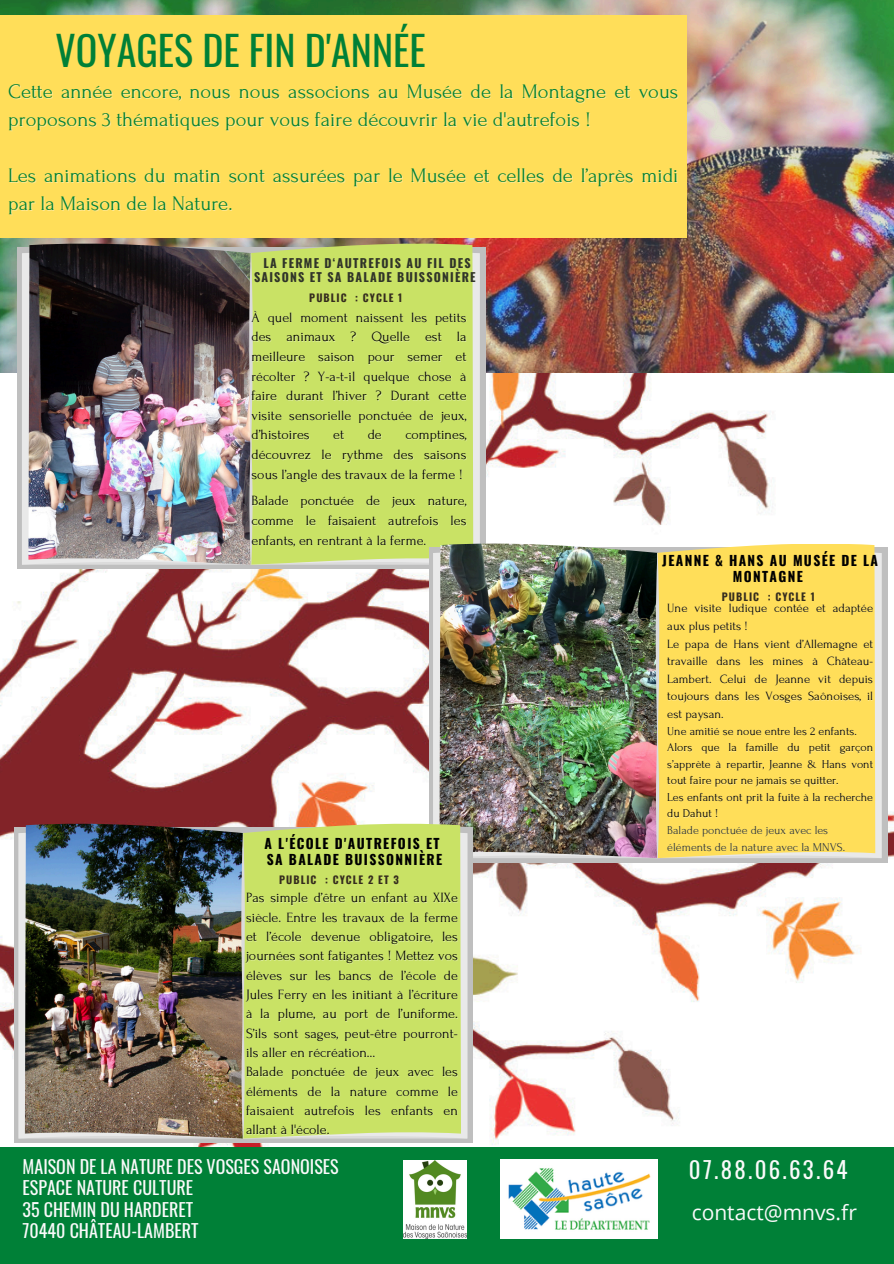
<style>
.page{position:relative;width:894px;height:1264px;background:#fff}
.page>*{position:absolute;margin:0;border:0;box-sizing:border-box;transform-origin:0 0}
.t1{font:40.05px "Oswald";color:#008037}
.t2{font:22.8px "Oswald";letter-spacing:.1em;color:#fafafa}
.t3{font:21px "Open Sans";color:#fafafa}
.t4{font:20.7px/28.2px "Forum";color:#008037}
.t5{font:18px/21.3px "Oswald";color:#fafafa}
.t6{font:14.1px/19.4px "Forum";color:#000}
.t7{font:700 13.65px/15.8px "Oswald";letter-spacing:.1em;color:#000;text-align:center}
.t8{font:12.6px "Forum";color:#000}
.t9{font:700 12.15px/14.1px "Oswald";letter-spacing:.1em;color:#303429;text-align:center}
.t10{font:12px "Forum";color:#000}
.t11{font:12px "Forum";color:#303429}
.t12{font:700 10.5px "Oswald";letter-spacing:.1em;color:#352c1e}
</style>
<div class="page">
<img style="left:0;top:372px;width:893px;height:775px">
<img style="left:0;top:0;width:893px;height:372px">
<div style="left:0;top:15px;width:686px;height:222px;background:#ffde59"></div>
<div style="left:0;top:1147px;width:893px;height:116px;background:#008037"></div>
<img style="left:403px;top:1160px;width:63px;height:77px">
<img style="left:500px;top:1159px;width:157px;height:79px">
<svg style="left:18px;top:248px;width:467px;height:321px;background:#c2c2c2"></svg>
<div style="left:22px;top:253px;width:6px;height:311px;background:#e9e9e9"></div>
<img style="left:28px;top:244px;width:223px;height:320px">
<div style="left:473px;top:253px;width:6px;height:290px;background:#e9e9e9"></div>
<div style="left:251px;top:244px;width:222px;height:320px;background:#c9e265"></div>
<svg style="left:249px;top:253px;width:4px;height:312px"></svg>
<div style="left:428px;top:547px;width:458px;height:315px;background:#bfbfbf"></div>
<svg style="left:433px;top:552px;width:222px;height:306px;background:#e7e6e7"></svg>
<img style="left:439px;top:543px;width:218px;height:314px">
<div style="left:875px;top:552px;width:6px;height:306px;background:#e9e9e9"></div>
<div style="left:657px;top:543px;width:218px;height:315px;background:#ffde59"></div>
<svg style="left:655px;top:553px;width:4px;height:305px"></svg>
<svg style="left:14px;top:828px;width:459px;height:314px;background:#c3c3c2"></svg>
<div style="left:19px;top:830px;width:6px;height:308px;background:#e9e9e9"></div>
<img style="left:25px;top:823px;width:218px;height:315px">
<div style="left:461px;top:830px;width:6px;height:308px;background:#e9e9e9"></div>
<div style="left:243px;top:823px;width:218px;height:315px;background:#c9e265"></div>
<svg style="left:241px;top:833px;width:4px;height:305px"></svg>
<h3 class="t1" style="left:56px;top:19px;width:372px">VOYAGES DE FIN D'ANNÉE</h3>
<h3 class="t4" style="left:8px;top:77px;width:671px">Cette année encore, nous nous associons au Musée de la Montagne et vous proposons 3 thématiques pour vous faire découvrir la vie d'autrefois !</h3>
<h3 class="t4" style="left:8px;top:162px;width:671px">Les animations du matin sont assurées par le Musée et celles de l’après midi par la Maison de la Nature.</h3>
<p class="t9" style="left:254px;top:255px;width:223px">LA FERME D‘AUTREFOIS AU FIL DES<br>SAISONS ET SA BALADE BUISSONIÈRE</p>
<h3 class="t6" style="left:251px;top:307px;width:216px">À quel moment naissent les petits</h3>
<p class="t6" style="left:251px;top:327px;width:216px">des animaux ? Quelle est la</p>
<p class="t6" style="left:251px;top:347px;width:216px">meilleure saison pour semer et</p>
<p class="t6" style="left:251px;top:366px;width:216px">récolter ? Y-a-t-il quelque chose à</p>
<p class="t6" style="left:251px;top:386px;width:216px">faire durant l’hiver ? Durant cette</p>
<p class="t6" style="left:251px;top:406px;width:216px">visite sensorielle ponctuée de jeux,</p>
<p class="t6" style="left:251px;top:425px;width:60px">d’histoires</p>
<p class="t6" style="left:333px;top:425px;width:12px">et</p>
<p class="t6" style="left:367px;top:425px;width:16px">de</p>
<p class="t6" style="left:405px;top:425px;width:63px">comptines,</p>
<p class="t6" style="left:251px;top:445px;width:216px">découvrez le rythme des saisons</p>
<p class="t6" style="left:251px;top:461px;width:216px;line-height:26.4px">sous l’angle des travaux de la ferme !<br>Balade ponctuée de jeux nature,</p>
<p class="t6" style="left:251px;top:511px;width:216px">comme le faisaient autrefois les enfants, en rentrant à la ferme.</p>
<p class="t12" style="left:309px;top:289px;width:94px">PUBLIC : CYCLE 1</p>
<p class="t7" style="left:264px;top:834px;width:179px;text-align:left">A L'ÉCOLE D'AUTREFOIS ET<br>SA BALADE BUISSONNIÈRE</p>
<p class="t12" style="left:279px;top:871px;width:121px">PUBLIC : CYCLE 2 ET 3</p>
<p class="t6" style="left:246px;top:888px;width:213px">Pas simple d’être un enfant au XIXe siècle. Entre les travaux de la ferme et l’école devenue obligatoire, les journées sont fatigantes ! Mettez vos élèves sur les bancs de l’école de Jules Ferry en les initiant à l’écriture à la plume, au port de l’uniforme.<br>S’ils sont sages, peut-être pourront&shy;ils aller en récréation…<br>Balade ponctuée de jeux avec les éléments de la nature comme le faisaient autrefois les enfants en allant à l'école.</p>
<p class="t5" style="left:23px;top:1155px;width:317px">MAISON DE LA NATURE DES VOSGES SAONOISES<br>ESPACE NATURE CULTURE<br>35 CHEMIN DU HARDERET</p>
<h1 class="t5" style="left:23px;top:1219px;width:177px">70440 CHÂTEAU-LAMBERT</h1>
<h2 class="t7" style="left:662px;top:552px;width:217px">JEANNE &amp; HANS AU MUSÉE DE LA<br>MONTAGNE</h2>
<p class="t12" style="left:721px;top:588px;width:94px">PUBLIC : CYCLE 1</p>
<p class="t8" style="left:667px;top:601px;width:207px">Une visite ludique contée et adaptée</p>
<h6 class="t8" style="left:667px;top:619px;width:82px">aux plus petits !</h6>
<h6 class="t8" style="left:667px;top:636px;width:207px">Le papa de Hans vient d’Allemagne et</h6>
<p class="t8" style="left:667px;top:654px;width:207px">travaille dans les mines à Château-</p>
<p class="t8" style="left:667px;top:672px;width:207px">Lambert. Celui de Jeanne vit depuis</p>
<h5 class="t8" style="left:667px;top:689px;width:207px">toujours dans les Vosges Saônoises, il</h5>
<p class="t8" style="left:667px;top:707px;width:58px">est paysan.</p>
<p class="t10" style="left:667px;top:724px;width:191px">Une amitié se noue entre les 2 enfants.</p>
<p class="t10" style="left:667px;top:741px;width:207px">Alors que la famille du petit garçon</p>
<p class="t10" style="left:667px;top:757px;width:207px">s’apprète à repartir, Jeanne &amp; Hans vont</p>
<p class="t10" style="left:667px;top:774px;width:173px">tout faire pour ne jamais se quitter.</p>
<h5 class="t10" style="left:667px;top:790px;width:207px">Les enfants ont prit la fuite à la recherche</h5>
<p class="t10" style="left:667px;top:807px;width:52px">du Dahut !</p>
<p class="t11" style="left:667px;top:823px;width:162px">Balade ponctuée de jeux avec les</p>
<h4 class="t11" style="left:667px;top:840px;width:179px">éléments de la nature avec la MNVS.</h4>
<p class="t2" style="left:688px;top:1151px;width:160px">07.88.06.63.64</p>
<p class="t3" style="left:691px;top:1197px;width:167px">contact@mnvs.fr</p>
</div>
